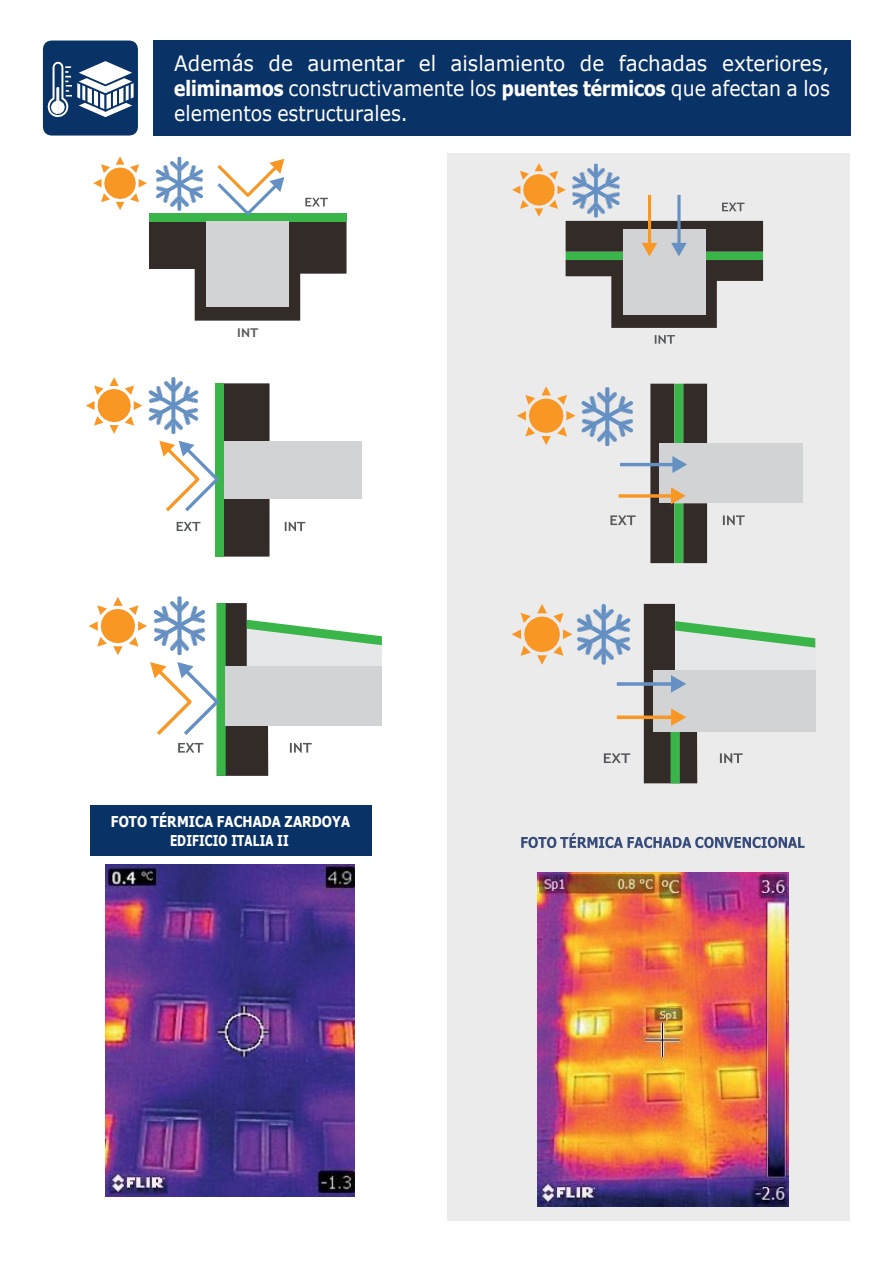
<style>
.page{position:relative;width:894px;height:1264px;background:#fff}
.page>*{position:absolute;margin:0;border:0;box-sizing:border-box;transform-origin:0 0}
.t1{font:21px/25.2px "Verdana";color:#fff;text-align:justify;scale:.95 1}
.t2{font:700 15px/18.3px "Tahoma";letter-spacing:.005em;color:#fff;text-align:center;scale:.88 1}
.t3{font:700 12px "Trebuchet MS";color:#58595b;scale:1.13 1}
.s1{font-family:"Tahoma";font-weight:700}
</style>
<div class="page">
<svg style="left:43px;top:40px;width:95px;height:95px"></svg>
<div style="left:153px;top:40px;width:697px;height:96px;background:#093266"></div>
<img style="left:105px;top:864px;width:249px;height:331px">
<div style="left:447px;top:153px;width:403px;height:1066px;background:#ebebec"></div>
<img style="left:537px;top:872px;width:251px;height:333px">
<div style="left:659px;top:443px;width:143px;height:60px;background:#d1d3d4"></div>
<svg style="left:512px;top:163px;width:251px;height:165px"></svg>
<svg style="left:654px;top:335px;width:21px;height:9px"></svg>
<svg style="left:517px;top:383px;width:190px;height:180px"></svg>
<svg style="left:722px;top:515px;width:22px;height:10px"></svg>
<svg style="left:511px;top:603px;width:304px;height:180px"></svg>
<img style="left:521px;top:845px;width:284px;height:4px">
<svg style="left:521px;top:832px;width:283px;height:15px"></svg>
<svg style="left:93px;top:156px;width:253px;height:164px"></svg>
<svg style="left:86px;top:377px;width:56px;height:57px"></svg>
<div style="left:224px;top:441px;width:137px;height:58px;background:#d1d3d4"></div>
<svg style="left:149px;top:377px;width:120px;height:179px"></svg>
<img style="left:284px;top:521px;width:22px;height:11px">
<svg style="left:285px;top:522px;width:20px;height:9px"></svg>
<svg style="left:89px;top:596px;width:293px;height:179px"></svg>
<div style="left:90px;top:805px;width:281px;height:50px;background:#093266"></div>
<p class="t1" style="left:174px;top:50px;width:691px">Además de aumentar el aislamiento de fachadas exteriores, <span class="s1">eliminamos</span> constructivamente los <span class="s1">puentes térmicos</span> que afectan a los elementos estructurales.</p>
<p class="t3" style="left:237px;top:325px;width:20px">INT</p>
<p class="t2" style="left:111px;top:813px;width:273px">FOTO TÉRMICA FACHADA ZARDOYA<br>EDIFICIO ITALIA II</p>
</div>
